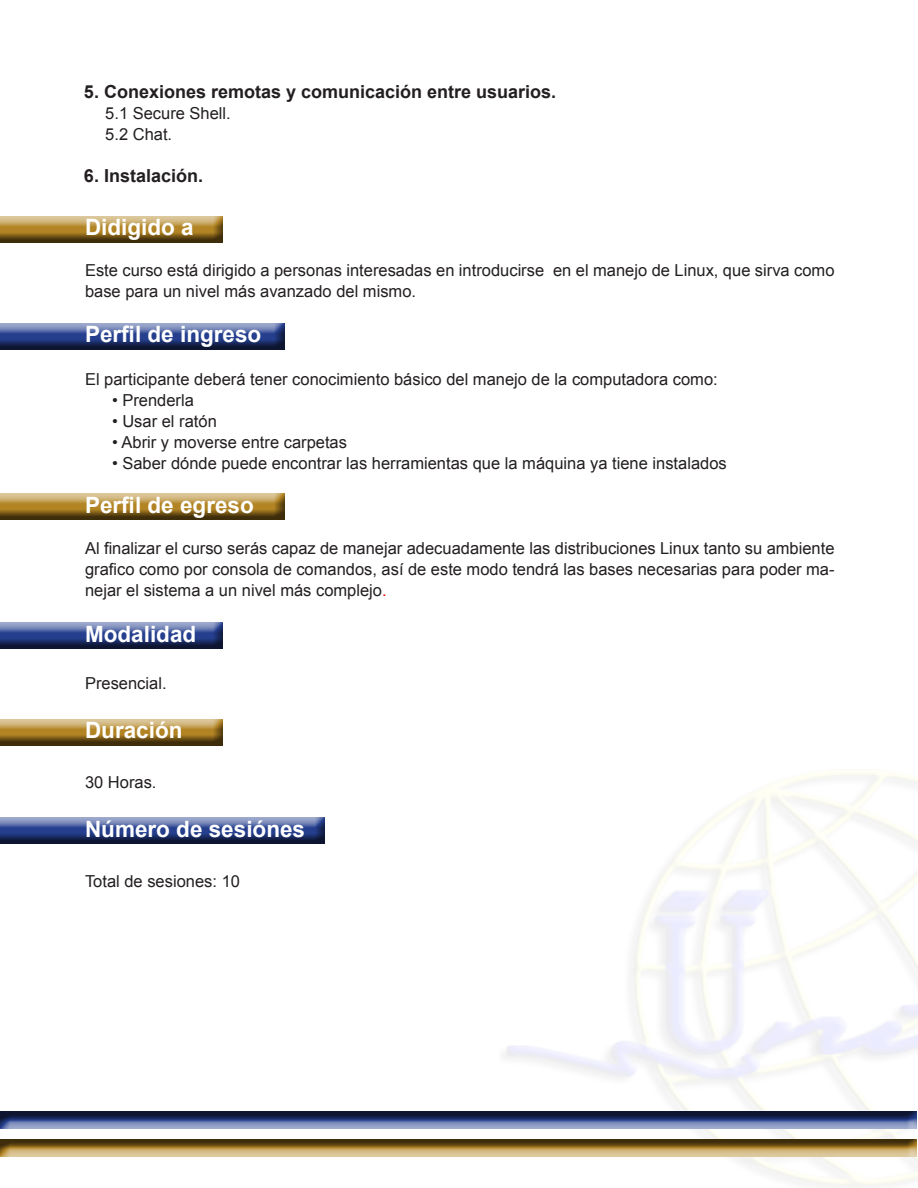
<style>
.page{position:relative;width:918px;height:1188px;background:#fff}
.page>*{position:absolute;margin:0;border:0;box-sizing:border-box;transform-origin:0 0}
.t1{font:700 22.5px "Arial";color:#fff}
.t2{font:700 18px "Arial";color:#231f20}
.t3{font:16.5px/21px "Arial";color:#231f20;text-align:justify}
.s1{color:#f00}
</style>
<div class="page">
<div style="left:0;top:1137px;width:918px;height:20px;background:#231f20;opacity:.75"></div>
<div style="left:0;top:1109px;width:917px;height:20px;background:#231f20;opacity:.75"></div>
<div style="left:0;top:622px;width:224px;height:29px;background:#231f20;opacity:.75"></div>
<div style="left:0;top:719px;width:224px;height:28px;background:#231f20;opacity:.75"></div>
<div style="left:0;top:817px;width:326px;height:29px;background:#231f20;opacity:.75"></div>
<div style="left:0;top:493px;width:285px;height:29px;background:#231f20;opacity:.75"></div>
<div style="left:0;top:323px;width:285px;height:28px;background:#231f20;opacity:.75"></div>
<div style="left:0;top:216px;width:224px;height:28px;background:#231f20;opacity:.75"></div>
<p class="t2" style="left:84px;top:80px;width:474px">5. Conexiones remotas y comunicación entre usuarios.</p>
<p class="t3" style="left:105px;top:103px;width:127px">5.1 Secure Shell.</p>
<p class="t3" style="left:105px;top:124px;width:68px">5.2 Chat.</p>
<p class="t2" style="left:84px;top:164px;width:121px">6. Instalación.</p>
<p class="t1" style="left:85px;top:212px;width:110px">Didigido a</p>
<p class="t3" style="left:85px;top:260px;width:751px">Este curso está dirigido a personas interesadas en introducirse en el manejo de Linux, que sirva como base para un nivel más avanzado del mismo.</p>
<p class="t1" style="left:85px;top:319px;width:178px">Perfil de ingreso</p>
<p class="t3" style="left:85px;top:369px;width:634px">El participante deberá tener conocimiento básico del manejo de la computadora como:</p>
<p class="t3" style="left:112px;top:390px;width:83px">• Prenderla</p>
<p class="t3" style="left:112px;top:411px;width:106px">• Usar el ratón</p>
<p class="t3" style="left:112px;top:432px;width:237px">• Abrir y moverse entre carpetas</p>
<p class="t3" style="left:112px;top:453px;width:616px">• Saber dónde puede encontrar las herramientas que la máquina ya tiene instalados</p>
<p class="t1" style="left:85px;top:490px;width:170px">Perfil de egreso</p>
<p class="t3" style="left:85px;top:538px;width:751px">Al finalizar el curso serás capaz de manejar adecuadamente las distribuciones Linux tanto su ambiente grafico como por consola de comandos, así de este modo tendrá las bases necesarias para poder ma&shy;nejar el sistema a un nivel más complejo<span class="s1">.</span></p>
<p class="t1" style="left:85px;top:619px;width:113px">Modalidad</p>
<p class="t3" style="left:85px;top:673px;width:83px">Presencial.</p>
<p class="t1" style="left:85px;top:715px;width:99px">Duración</p>
<p class="t3" style="left:85px;top:772px;width:73px">30 Horas.</p>
<p class="t1" style="left:85px;top:814px;width:222px">Número de sesiónes</p>
<p class="t3" style="left:85px;top:871px;width:157px">Total de sesiones: 10</p>
</div>
